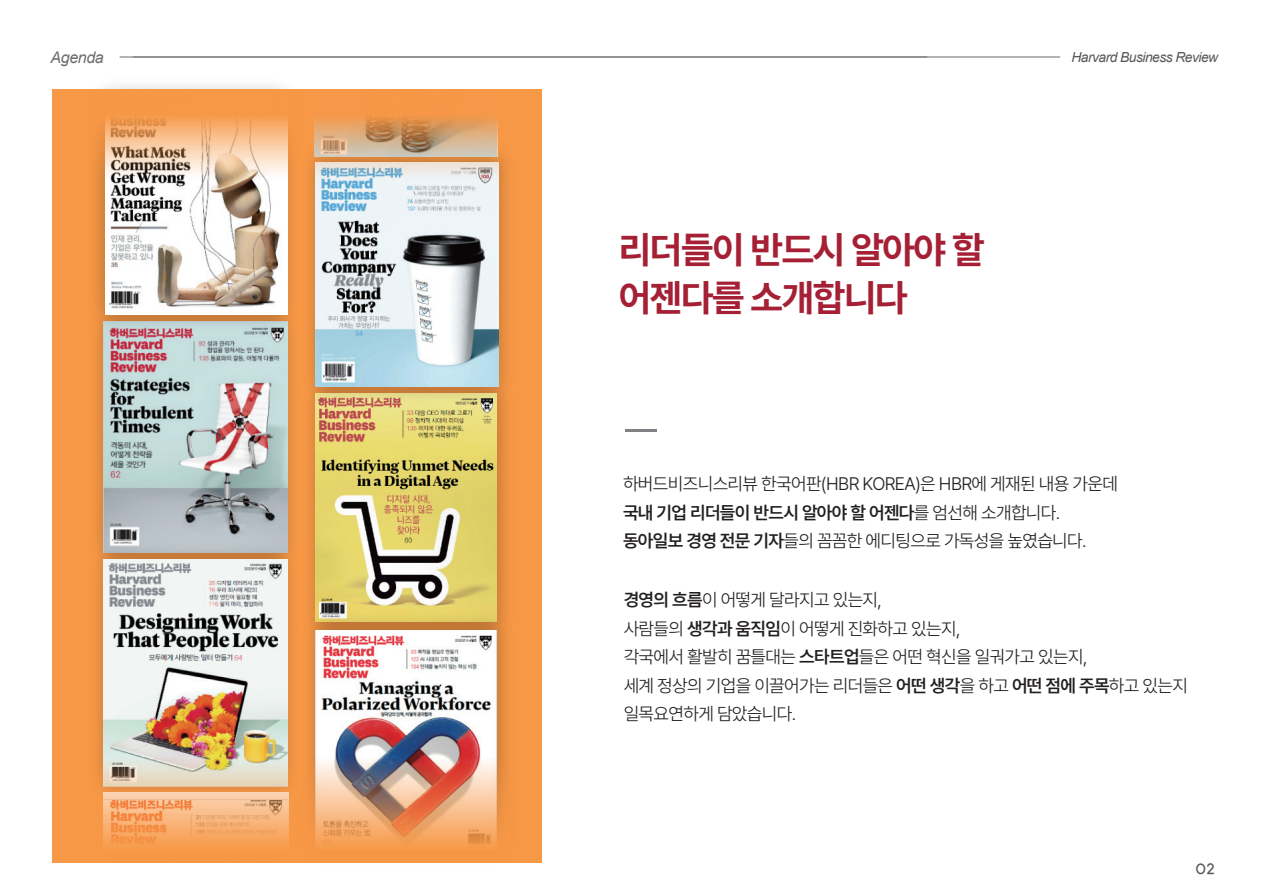
<style>
.page{position:relative;width:1263px;height:893px;background:#fff}
.page>*{position:absolute;margin:0;border:0;box-sizing:border-box;transform-origin:0 0}
.t1{font:700 37.5px/48px "Pretendard";letter-spacing:-.035em;color:#a62035}
.t2{font:300 18px/28.5px "Pretendard";letter-spacing:-.035em;color:#231f20}
.t3{font:italic 16.05px "Arial";letter-spacing:-.025em;color:#6c6d70}
.t4{font:700 15.6px "Louis George Cafe";color:#57585a}
.t5{font:italic 13.8px "Arial";letter-spacing:-.04em;color:#57585a}
.s1{font-weight:600}
</style>
<div class="page">
<hr style="left:625px;top:429px;width:31px;height:3px;background:#808285">
<hr style="left:120px;top:56px;width:940px;height:2px;background:#797a7e">
<img style="left:52px;top:369px;width:52px;height:136px">
<img style="left:104px;top:369px;width:159px;height:136px">
<img style="left:263px;top:441px;width:279px;height:132px">
<img style="left:315px;top:441px;width:182px;height:132px">
<img style="left:263px;top:102px;width:279px;height:339px">
<img style="left:315px;top:230px;width:183px;height:157px">
<img style="left:263px;top:573px;width:279px;height:290px">
<img style="left:337px;top:630px;width:160px;height:91px">
<img style="left:52px;top:505px;width:285px;height:336px">
<img style="left:104px;top:560px;width:183px;height:161px">
<img style="left:52px;top:56px;width:285px;height:313px">
<img style="left:106px;top:230px;width:181px;height:85px">
<img style="left:85px;top:721px;width:424px;height:141px">
<img style="left:53px;top:89px;width:446px;height:141px">
<p class="t3" style="left:51px;top:47px;width:55px">Agenda</p>
<h1 class="t1" style="left:619px;top:224px;width:367px">리더들이 반드시 알아야 할 어젠다를 소개합니다</h1>
<p class="t5" style="left:1071px;top:48px;width:148px">Harvard Business Review</p>
<p class="t2" style="left:623px;top:469px;width:496px">하버드비즈니스리뷰 한국어판(HBR KOREA)은 HBR에 게재된 내용 가운데 <span class="s1">국내 기업 리더들이 반드시 알아야 할 어젠다</span>를 엄선해 소개합니다. <span class="s1">동아일보 경영 전문 기자</span>들의 꼼꼼한 에디팅으로 가독성을 높였습니다.</p>
<p class="t2" style="left:624px;top:585px;width:566px"><span class="s1">경영의 흐름</span>이 어떻게 달라지고 있는지,<br>사람들의 <span class="s1">생각과 움직임</span>이 어떻게 진화하고 있는지,<br>각국에서 활발히 꿈틀대는 <span class="s1">스타트업</span>들은 어떤 혁신을 일궈가고 있는지,<br>세계 정상의 기업을 이끌어가는 리더들은 <span class="s1">어떤 생각</span>을 하고 <span class="s1">어떤 점에 주목</span>하고 있는지 일목요연하게 담았습니다.</p>
<p class="t4" style="left:1195px;top:858px;width:21px">02</p>
</div>
